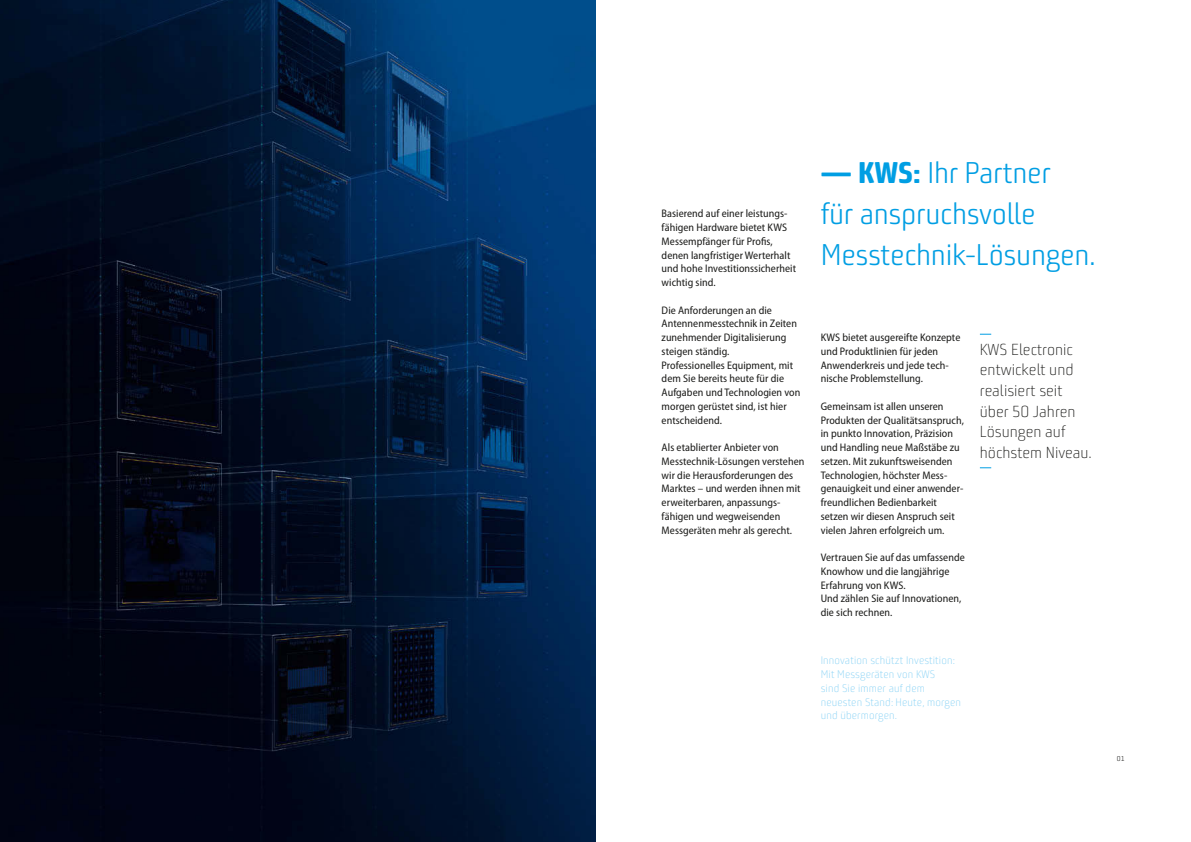
<style>
.page{position:relative;width:1191px;height:842px;background:#fff}
.page>*{position:absolute;margin:0;border:0;box-sizing:border-box;transform-origin:0 0}
.t1{font:300 30px/41.2px "Ygnjfq Bunuelo Clean Pro";letter-spacing:-.01em;color:#009ee3}
.t2{font:300 16px/20.6px "Jklxbs Bunuelo Clean Pro";color:#1a1a18}
.t3{font:semi-condensed 11px/13.8px "Xslnxd Myriad Pro";letter-spacing:.005em;color:#1a1a18}
.t4{font:300 11px/13.8px "Jklxbs Bunuelo Clean Pro";letter-spacing:.01em;color:#82d0f5}
.t5{font:300 7px "Ygnjfq Bunuelo Clean Pro";color:#1a1a18}
.s1{font-family:"Cjxksc Bunuelo Clean Pro";font-weight:800}
</style>
<div class="page">
<img style="left:0;top:0;width:595px;height:842px">
<p class="t3" style="left:661px;top:207px;width:136px">Basierend auf einer leistungs&shy;fähigen Hardware bietet KWS<br>Messempfänger für Profis, denen langfristiger Werterhalt und hohe Investitionssicherheit wichtig sind.</p>
<p class="t3" style="left:661px;top:303px;width:140px">Die Anforderungen an die<br>Antennenmesstechnik in Zeiten zunehmender Digitalisierung steigen ständig.<br>Professionelles Equipment, mit dem Sie bereits heute für die<br>Aufgaben und Technologien von morgen gerüstet sind, ist hier entscheidend.</p>
<p class="t3" style="left:661px;top:440px;width:144px">Als etablierter Anbieter von<br>Messtechnik-Lösungen verstehen wir die Herausforderungen des<br>Marktes – und werden ihnen mit erweiterbaren, anpassungs&shy;fähigen und wegweisenden<br>Messgeräten mehr als gerecht.</p>
<h1 class="t1" style="left:820px;top:152px;width:277px"><span class="s1">— KWS:</span> Ihr Partner<br>für anspruchsvolle<br>Messtechnik-Lösungen.</h1>
<p class="t3" style="left:820px;top:330px;width:141px">KWS bietet ausgereifte Konzepte und Produktlinien für jeden<br>Anwenderkreis und jede tech&shy;nische Problemstellung.</p>
<p class="t3" style="left:820px;top:399px;width:145px">Gemeinsam ist allen unseren<br>Produkten der Qualitätsanspruch, in punkto Innovation, Präzision und Handling neue Maßstäbe zu setzen. Mit zukunftsweisenden<br>Technologien, höchster Mess&shy;genauigkeit und einer anwender&shy;freundlichen Bedienbarkeit setzen wir diesen Anspruch seit vielen Jahren erfolgreich um.</p>
<p class="t3" style="left:820px;top:550px;width:145px">Vertrauen Sie auf das umfassende<br>Knowhow und die langjährige<br>Erfahrung von KWS.<br>Und zählen Sie auf Innovationen, die sich rechnen.</p>
<p class="t4" style="left:820px;top:653px;width:142px">Innovation schützt Investition:<br>Mit Messgeräten von KWS<br>sind Sie immer auf dem neuesten Stand: Heute, morgen und übermorgen.</p>
<h2 class="t2" style="left:980px;top:339px;width:114px">KWS Electronic entwickelt und realisiert seit über 50 Jahren<br>Lösungen auf höchstem Niveau.</h2>
<p class="t5" style="left:1116px;top:754px;width:9px">01</p>
</div>
